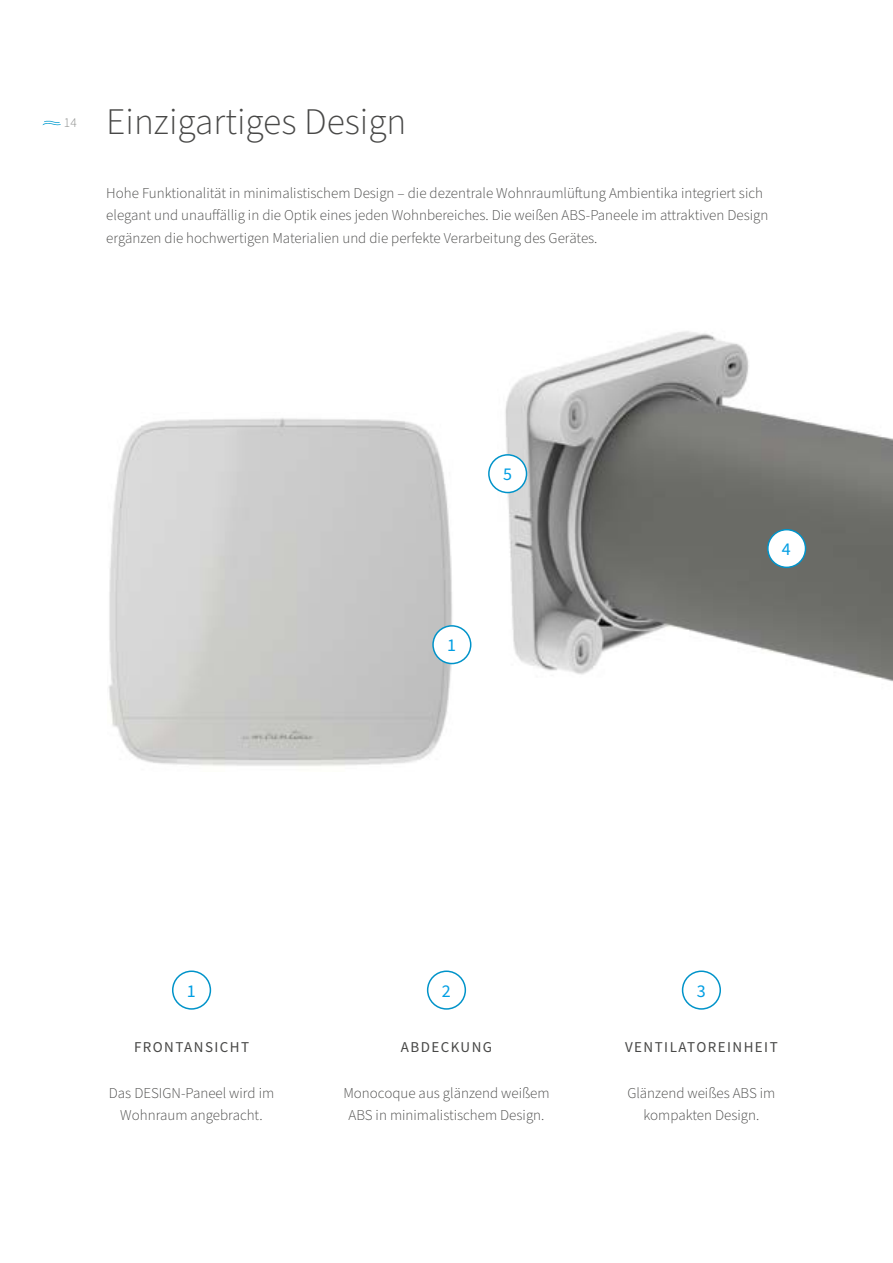
<style>
.page{position:relative;width:893px;height:1263px;background:#fff}
.page>*{position:absolute;margin:0;border:0;box-sizing:border-box;transform-origin:0 0}
.t1{font:300 37.5px "Source Sans Pro";color:#484847}
.t2{font:18px "Source Sans Pro";color:#009ee3}
.t3{font:300 15px/22.5px "Source Sans Pro";color:#484847;text-align:center}
.t4{font:15px "Source Sans Pro";letter-spacing:.095em;color:#484847}
.t5{font:300 13.5px "Source Sans Pro";color:#878887}
</style>
<div class="page">
<svg style="left:43px;top:121px;width:18px;height:4px"></svg>
<img style="left:108px;top:418px;width:346px;height:348px">
<img style="left:498px;top:331px;width:395px;height:351px">
<div style="left:172px;top:970px;width:39px;height:40px;border:2px solid #0093c9;border-radius:50%"></div>
<div style="left:433px;top:626px;width:38px;height:37px;background:#fff;border-radius:50%"></div>
<div style="left:432px;top:625px;width:39px;height:39px;border:2px solid #0093c9;border-radius:50%"></div>
<div style="left:427px;top:970px;width:39px;height:40px;border:2px solid #0093c9;border-radius:50%"></div>
<div style="left:682px;top:970px;width:39px;height:40px;border:2px solid #0093c9;border-radius:50%"></div>
<div style="left:768px;top:530px;width:37px;height:37px;background:#fff;border-radius:50%"></div>
<div style="left:767px;top:529px;width:39px;height:39px;border:2px solid #0093c9;border-radius:50%"></div>
<div style="left:489px;top:455px;width:37px;height:37px;background:#fff;border-radius:50%"></div>
<div style="left:488px;top:454px;width:39px;height:39px;border:2px solid #0093c9;border-radius:50%"></div>
<p class="t5" style="left:64px;top:114px;width:14px">14</p>
<h1 class="t1" style="left:106px;top:97px;width:302px">Einzigartiges Design</h1>
<p class="t3" style="left:106px;top:182px;width:663px;text-align:left">Hohe Funktionalität in minimalistischem Design – die dezentrale Wohnraumlüftung Ambientika integriert sich elegant und unauffällig in die Optik eines jeden Wohnbereiches. Die weißen ABS-Paneele im attraktiven Design ergänzen die hochwertigen Materialien und die perfekte Verarbeitung des Gerätes.</p>
<p class="t2" style="left:503px;top:462px;width:10px">5</p>
<p class="t2" style="left:447px;top:633px;width:10px">1</p>
<p class="t2" style="left:782px;top:537px;width:10px">4</p>
<p class="t2" style="left:187px;top:979px;width:10px">1</p>
<p class="t4" style="left:134px;top:1037px;width:117px">FRONTANSICHT</p>
<p class="t3" style="left:109px;top:1082px;width:167px">Das DESIGN-Paneel wird im<br>Wohnraum angebracht.</p>
<p class="t2" style="left:442px;top:979px;width:10px">2</p>
<p class="t4" style="left:401px;top:1037px;width:93px">ABDECKUNG</p>
<p class="t3" style="left:343px;top:1082px;width:208px">Monocoque aus glänzend weißem<br>ABS in minimalistischem Design.</p>
<p class="t2" style="left:697px;top:979px;width:10px">3</p>
<p class="t4" style="left:625px;top:1037px;width:154px">VENTILATOREINHEIT</p>
<p class="t3" style="left:627px;top:1082px;width:150px">Glänzend weißes ABS im kompakten Design.</p>
</div>
